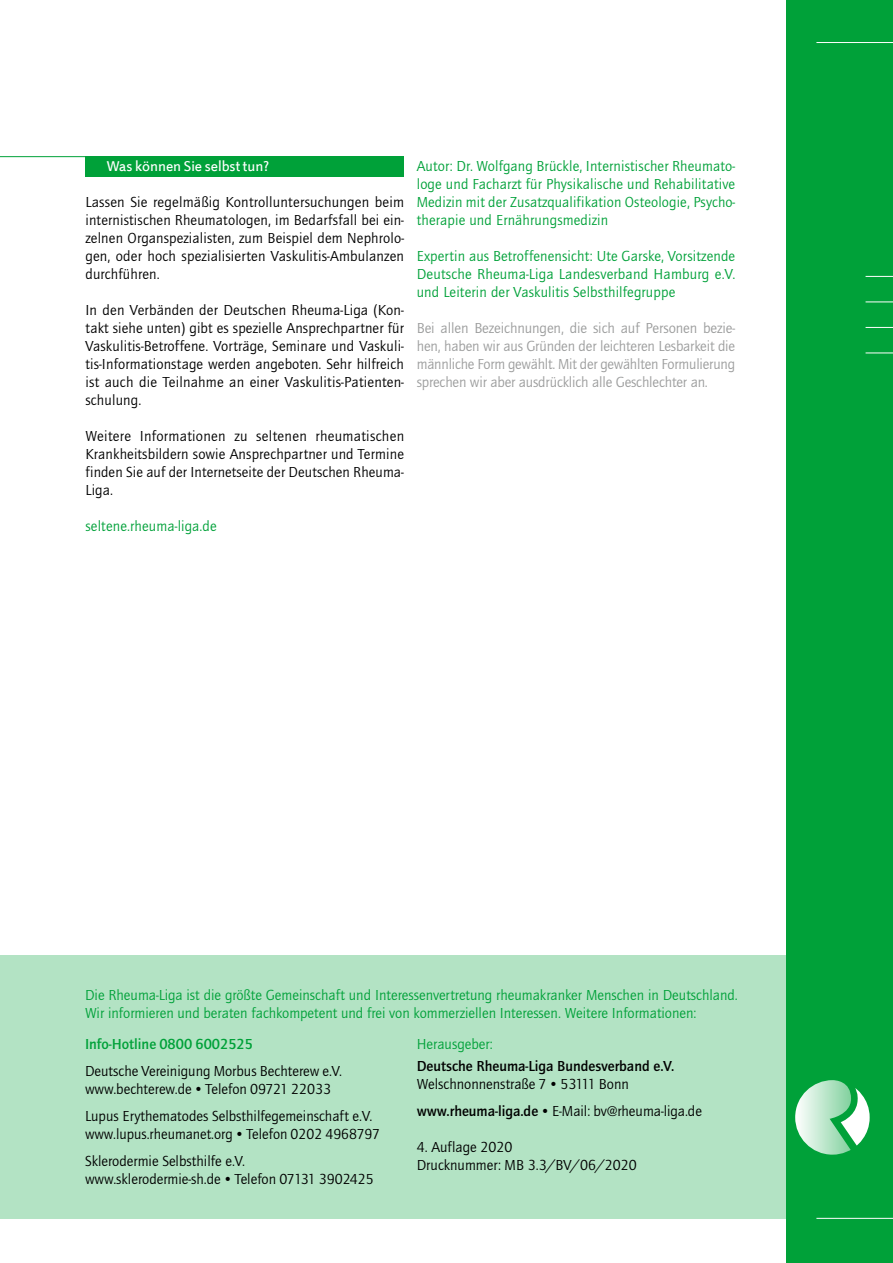
<style>
.page{position:relative;width:893px;height:1263px;background:#fff}
.page>*{position:absolute;margin:0;border:0;box-sizing:border-box;transform-origin:0 0}
.t1{font:15px/18px "Quay Sans ITC Std";color:#000}
.t2{font:15px/18px "Quay Sans ITC Std";color:#00a139;text-align:justify}
.t3{font:15px/18px "Quay Sans ITC Std";letter-spacing:-.01em;color:#9c9d9d;text-align:justify}
.t4{font:500 15px "Quay Sans ITC Pro";color:#000}
.t5{font:500 15px "Quay Sans ITC Pro";color:#00a139}
.t6{font:14.25px "Projekt LT";color:#fff}
.s1{font-family:"Quay Sans ITC Pro";font-weight:500}
</style>
<div class="page">
<div style="left:0;top:955px;width:791px;height:263px;background:#b3e3c4"></div>
<div style="left:787px;top:0;width:106px;height:1263px;background:#00a139"></div>
<hr style="left:816px;top:1218px;width:77px;height:1px;background:#fff">
<hr style="left:816px;top:42px;width:77px;height:1px;background:#fff">
<svg style="left:865px;top:276px;width:28px;height:1px"></svg>
<svg style="left:865px;top:302px;width:28px;height:1px"></svg>
<svg style="left:865px;top:327px;width:28px;height:1px"></svg>
<svg style="left:865px;top:353px;width:28px;height:1px"></svg>
<svg style="left:795px;top:1080px;width:75px;height:75px"></svg>
<div style="left:85px;top:156px;width:319px;height:21px;background:#00a139"></div>
<hr style="left:0;top:156px;width:85px;height:1px;background:#00a139">
<p class="t6" style="left:106px;top:158px;width:164px">Was können Sie selbst tun?</p>
<p class="t1" style="left:85px;top:193px;width:320px;text-align:justify">Lassen Sie regelmäßig Kontrolluntersuchungen beim internistischen Rheumatologen, im Bedarfsfall bei ein&shy;zelnen Organspezialisten, zum Beispiel dem Nephrolo&shy;gen, oder hoch spezialisierten Vaskulitis-Ambulanzen durchführen.</p>
<p class="t1" style="left:85px;top:301px;width:320px;text-align:justify">In den Verbänden der Deutschen Rheuma-Liga (Kon&shy;takt siehe unten) gibt es spezielle Ansprechpartner für Vaskulitis-Betroffene. Vorträge, Seminare und Vaskuli&shy;tis-Informationstage werden angeboten. Sehr hilfreich ist auch die Teilnahme an einer Vaskulitis-Patienten&shy;schulung.</p>
<p class="t1" style="left:85px;top:427px;width:320px;text-align:justify">Weitere Informationen zu seltenen rheumatischen Krankheitsbildern sowie Ansprechpartner und Termine finden Sie auf der Internetseite der Deutschen Rheuma-Liga.</p>
<p class="t2" style="left:85px;top:517px;width:133px">seltene.rheuma-liga.de</p>
<p class="t2" style="left:417px;top:157px;width:320px">Autor: Dr. Wolfgang Brückle, Internistischer Rheumato&shy;loge und Facharzt für Physikalische und Rehabilitative Medizin mit der Zusatzqualifikation Osteologie, Psycho&shy;therapie und Ernährungsmedizin</p>
<p class="t2" style="left:417px;top:247px;width:320px">Expertin aus Betroffenensicht: Ute Garske, Vorsitzende Deutsche Rheuma-Liga Landesverband Hamburg e.V. und Leiterin der Vaskulitis Selbsthilfegruppe</p>
<p class="t3" style="left:417px;top:319px;width:320px">Bei allen Bezeichnungen, die sich auf Personen bezie&shy;hen, haben wir aus Gründen der leichteren Lesbarkeit die männliche Form gewählt. Mit der gewählten Formulierung sprechen wir aber ausdrücklich alle Geschlechter an.</p>
<p class="t2" style="left:85px;top:986px;width:654px">Die Rheuma-Liga ist die größte Gemeinschaft und Interessenvertretung rheumakranker Menschen in Deutschland.<br>Wir informieren und beraten fachkompetent und frei von kommerziellen Interessen. Weitere Informationen:</p>
<p class="t5" style="left:85px;top:1035px;width:169px">Info-Hotline 0800 6002525</p>
<p class="t1" style="left:85px;top:1062px;width:259px">Deutsche Vereinigung Morbus Bechterew e.V. www.bechterew.de • Telefon 09721 22033</p>
<p class="t1" style="left:85px;top:1107px;width:296px">Lupus Erythematodes Selbsthilfegemeinschaft e.V. www.lupus.rheumanet.org • Telefon 0202 4968797</p>
<p class="t1" style="left:85px;top:1152px;width:290px">Sklerodermie Selbsthilfe e.V. www.sklerodermie-sh.de • Telefon 07131 3902425</p>
<p class="t2" style="left:417px;top:1035px;width:78px">Herausgeber:</p>
<p class="t4" style="left:417px;top:1057px;width:259px">Deutsche Rheuma-Liga Bundesverband e.V.</p>
<p class="t1" style="left:417px;top:1071px;width:287px;line-height:27px">Welschnonnenstraße 7 • 53111 Bonn <span class="s1">www.rheuma-liga.de</span> • E-Mail: bv@rheuma-liga.de</p>
<p class="t1" style="left:417px;top:1138px;width:222px">4. Auflage 2020<br>Drucknummer: MB 3.3/BV/06/2020</p>
</div>
